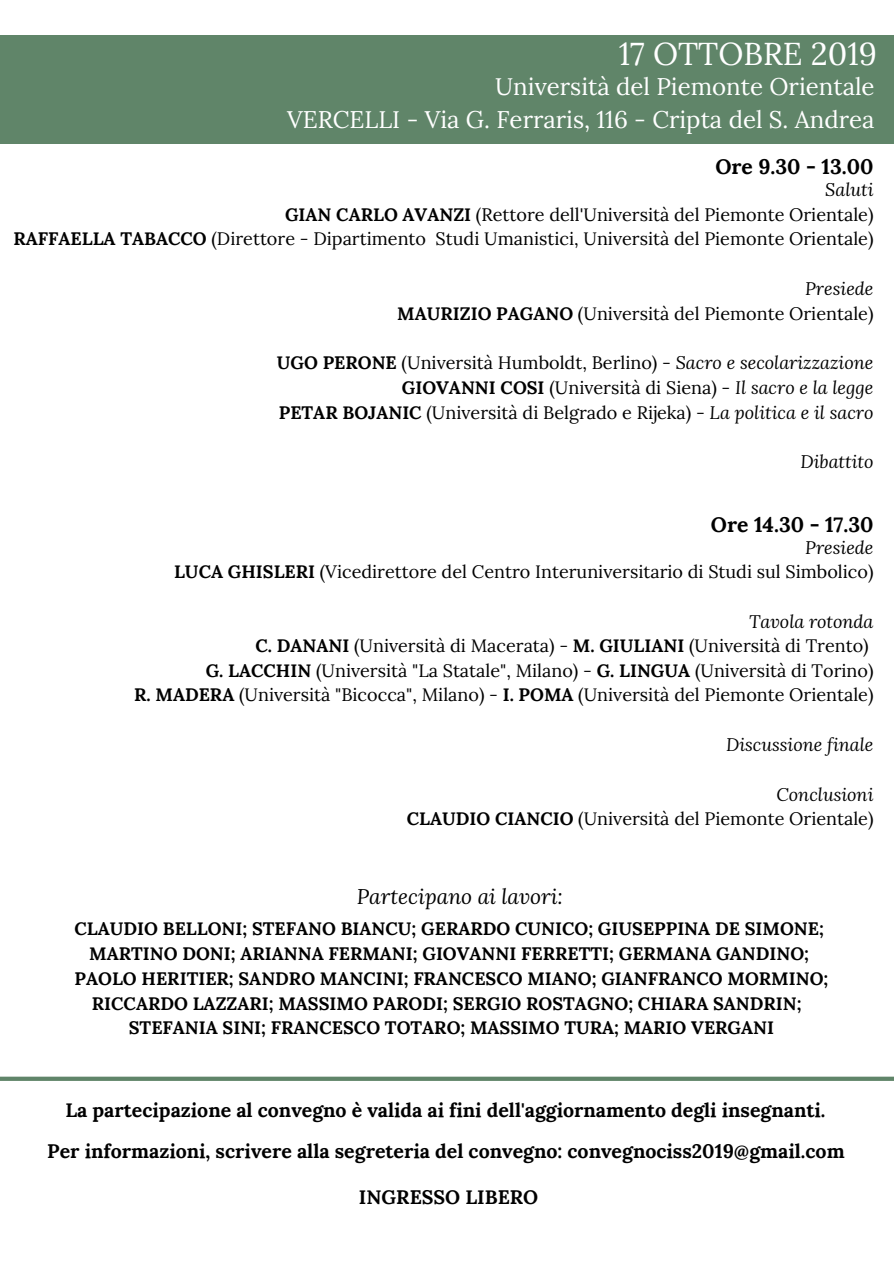
<style>
.page{position:relative;width:894px;height:1264px;background:#fff}
.page>*{position:absolute;margin:0;border:0;box-sizing:border-box;transform-origin:0 0}
.t1{font:31.5px "Lora";color:#fff}
.t2{font:24px/32.7px "Lora";color:#fff;text-align:right}
.t3{font:700 21px "Lora";color:#000}
.t4{font:italic 21px "Lora";color:#000}
.t5{font:700 19.5px "Lora";color:#000}
.t6{font:18px/24.8px "Lora";color:#000;text-align:right}
.t7{font:700 18px/24.8px "Lora";color:#000;text-align:center}
.t8{font:italic 18px "Lora";color:#000}
.s1{font-style:italic}
.s2{font-weight:700}
</style>
<div class="page">
<div style="left:0;top:35px;width:893px;height:108px;background:#608569"></div>
<svg style="left:0;top:1076px;width:893px;height:5px;background:#77967f"></svg>
<h1 class="t1" style="left:618px;top:33px;width:260px">17 OTTOBRE 2019</h1>
<h2 class="t2" style="left:287px;top:70px;width:589px">Università del Piemonte Orientale<br>VERCELLI - Via G. Ferraris, 116 - Cripta del S. Andrea</h2>
<p class="t3" style="left:715px;top:153px;width:160px">Ore 9.30 - 13.00</p>
<p class="t6" style="left:14px;top:177px;width:861px"><span class="s1">Saluti<br></span><span class="s2">GIAN CARLO AVANZI</span> (Rettore dell'Università del Piemonte Orientale)<br><span class="s2">RAFFAELLA TABACCO</span> (Direttore - Dipartimento Studi Umanistici, Università del Piemonte Orientale)</p>
<p class="t6" style="left:397px;top:276px;width:477px"><span class="s1">Presiede<br></span><span class="s2">MAURIZIO PAGANO</span> (Università del Piemonte Orientale)</p>
<p class="t6" style="left:277px;top:350px;width:598px"><span class="s2">UGO PERONE</span> (Università Humboldt, Berlino) - <span class="s1">Sacro e secolarizzazione<br></span><span class="s2">GIOVANNI COSI</span> (Università di Siena) - <span class="s1">Il sacro e la legge<br></span><span class="s2">PETAR BOJANIC</span> (Università di Belgrado e Rijeka) - <span class="s1">La politica e il sacro</span></p>
<p class="t8" style="left:800px;top:450px;width:75px">Dibattito</p>
<p class="t3" style="left:710px;top:511px;width:164px">Ore 14.30 - 17.30</p>
<p class="t6" style="left:174px;top:535px;width:700px;line-height:24.2px"><span class="s1">Presiede<br></span><span class="s2">LUCA GHISLERI</span> (Vicedirettore del Centro Interuniversitario di Studi sul Simbolico)</p>
<p class="t6" style="left:134px;top:609px;width:740px;line-height:24.2px"><span class="s1">Tavola rotonda<br></span><span class="s2">C. DANANI</span> (Università di Macerata) - <span class="s2">M. GIULIANI</span> (Università di Trento)<br><span class="s2">G. LACCHIN</span> (Università "La Statale", Milano) - <span class="s2">G. LINGUA</span> (Università di Torino)<br><span class="s2">R. MADERA</span> (Università "Bicocca", Milano) - <span class="s2">I. POMA</span> (Università del Piemonte Orientale)</p>
<p class="t8" style="left:726px;top:732px;width:149px">Discussione finale</p>
<p class="t6" style="left:407px;top:782px;width:468px;line-height:24.2px"><span class="s1">Conclusioni<br></span><span class="s2">CLAUDIO CIANCIO</span> (Università del Piemonte Orientale)</p>
<p class="t4" style="left:356px;top:882px;width:207px">Partecipano ai lavori:</p>
<p class="t7" style="left:74px;top:916px;width:755px">CLAUDIO BELLONI; STEFANO BIANCU; GERARDO CUNICO; GIUSEPPINA DE SIMONE; MARTINO DONI; ARIANNA FERMANI; GIOVANNI FERRETTI; GERMANA GANDINO; PAOLO HERITIER; SANDRO MANCINI; FRANCESCO MIANO; GIANFRANCO MORMINO; RICCARDO LAZZARI; MASSIMO PARODI; SERGIO ROSTAGNO; CHIARA SANDRIN; STEFANIA SINI; FRANCESCO TOTARO; MASSIMO TURA; MARIO VERGANI</p>
<p class="t5" style="left:65px;top:1097px;width:761px">La partecipazione al convegno è valida ai fini dell'aggiornamento degli insegnanti.</p>
<p class="t5" style="left:47px;top:1138px;width:798px">Per informazioni, scrivere alla segreteria del convegno: convegnociss2019@gmail.com</p>
<p class="t5" style="left:359px;top:1184px;width:181px">INGRESSO LIBERO</p>
</div>
